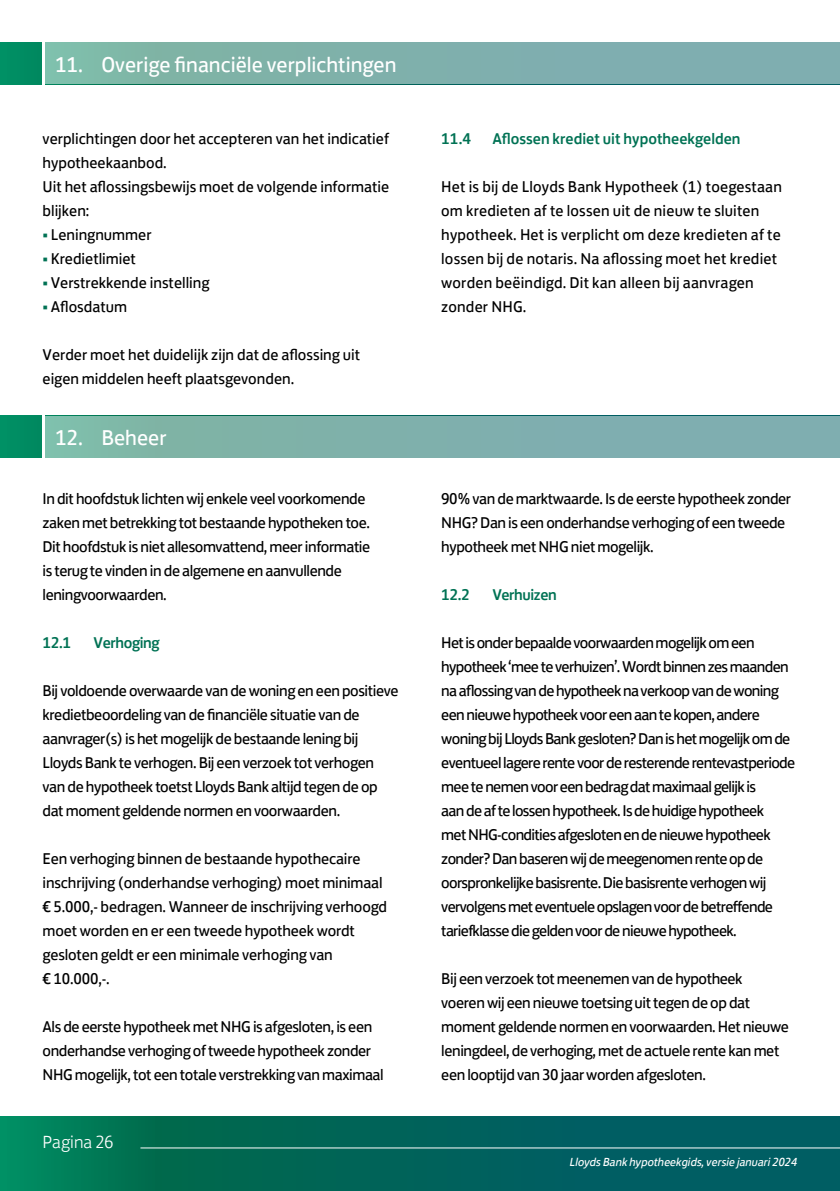
<style>
.page{position:relative;width:840px;height:1191px;background:#fff}
.page>*{position:absolute;margin:0;border:0;box-sizing:border-box;transform-origin:0 0}
.t1{font:22px "Lloyds Bank Jack";color:#fff}
.t2{font:300 18px "Lloyds Bank Jack";color:#fff}
.t3{font:16px/24px "Lloyds Bank Jack";letter-spacing:-.025em;color:#000}
.t4{font:16px/24px "Lloyds Bank Jack";color:#000}
.t5{font:16px/24px "Lloyds Bank Jack";letter-spacing:.01em;color:#000}
.t6{font:500 16px "Lloyds Bank Jack";color:#007254}
.t7{font:500 16px "Lloyds Bank Jack";letter-spacing:-.025em;color:#007254}
.t8{font:italic 12px "Lloyds Bank Jack";letter-spacing:-.01em;color:#fff}
.s1{color:#007254}
</style>
<div class="page">
<svg style="left:0;top:1116px;width:839px;height:75px;background:#01675b"></svg>
<hr style="left:140px;top:1147px;width:699px;height:1px;background:#fff">
<div style="left:0;top:416px;width:839px;height:41px;background:#008c62"></div>
<div style="left:45px;top:416px;width:794px;height:41px;background:#7fb0ad"></div>
<hr style="left:43px;top:415px;width:2px;height:42px;background:#fff">
<div style="left:0;top:43px;width:839px;height:41px;background:#008c62"></div>
<div style="left:45px;top:43px;width:794px;height:41px;background:#7fb0ad"></div>
<hr style="left:43px;top:42px;width:2px;height:42px;background:#fff">
<h1 class="t1" style="left:55px;top:46px;width:343px">11. Overige financiële verplichtingen</h1>
<p class="t4" style="left:43px;top:125px;width:348px">verplichtingen door het accepteren van het indicatief hypotheekaanbod.<br>Uit het aflossingsbewijs moet de volgende informatie blijken:</p>
<p class="t4" style="left:43px;top:221px;width:110px"><span class="s1">•</span> Leningnummer</p>
<p class="t4" style="left:43px;top:245px;width:95px"><span class="s1">•</span> Kredietlimiet</p>
<p class="t4" style="left:43px;top:269px;width:168px"><span class="s1">•</span> Verstrekkende instelling</p>
<p class="t4" style="left:43px;top:293px;width:86px"><span class="s1">•</span> Aflosdatum</p>
<p class="t4" style="left:43px;top:341px;width:319px">Verder moet het duidelijk zijn dat de aflossing uit eigen middelen heeft plaatsgevonden.</p>
<h1 class="t1" style="left:55px;top:420px;width:113px">12. Beheer</h1>
<p class="t3" style="left:43px;top:485px;width:329px">In dit hoofdstuk lichten wij enkele veel voorkomende zaken met betrekking tot bestaande hypotheken toe.<br>Dit hoofdstuk is niet allesomvattend, meer informatie is terug te vinden in de algemene en aanvullende leningvoorwaarden.</p>
<p class="t6" style="left:43px;top:630px;width:30px">12.1</p>
<p class="t7" style="left:94px;top:630px;width:68px">Verhoging</p>
<p class="t3" style="left:43px;top:677px;width:357px">Bij voldoende overwaarde van de woning en een positieve kredietbeoordeling van de financiële situatie van de aanvrager(s) is het mogelijk de bestaande lening bij Lloyds Bank te verhogen. Bij een verzoek tot verhogen van de hypotheek toetst Lloyds Bank altijd tegen de op dat moment geldende normen en voorwaarden.</p>
<p class="t3" style="left:43px;top:845px;width:346px">Een verhoging binnen de bestaande hypothecaire inschrijving (onderhandse verhoging) moet minimaal € 5.000,- bedragen. Wanneer de inschrijving verhoogd moet worden en er een tweede hypotheek wordt gesloten geldt er een minimale verhoging van<br>€ 10.000,-.</p>
<p class="t3" style="left:43px;top:1013px;width:342px">Als de eerste hypotheek met NHG is afgesloten, is een onderhandse verhoging of tweede hypotheek zonder<br>NHG mogelijk, tot een totale verstrekking van maximaal</p>
<p class="t2" style="left:43px;top:1127px;width:72px">Pagina 26</p>
<p class="t6" style="left:441px;top:126px;width:31px">11.4</p>
<p class="t6" style="left:492px;top:126px;width:249px">Aflossen krediet uit hypotheekgelden</p>
<p class="t5" style="left:441px;top:173px;width:342px">Het is bij de Lloyds Bank Hypotheek (1) toegestaan om kredieten af te lossen uit de nieuw te sluiten hypotheek. Het is verplicht om deze kredieten af te lossen bij de notaris. Na aflossing moet het krediet worden beëindigd. Dit kan alleen bij aanvragen zonder NHG.</p>
<p class="t3" style="left:441px;top:485px;width:351px">90% van de marktwaarde. Is de eerste hypotheek zonder<br>NHG? Dan is een onderhandse verhoging of een tweede hypotheek met NHG niet mogelijk.</p>
<p class="t6" style="left:441px;top:582px;width:30px">12.2</p>
<p class="t7" style="left:492px;top:582px;width:66px">Verhuizen</p>
<p class="t3" style="left:441px;top:629px;width:355px">Hetisonderbepaaldevoorwaardenmogelijkomeen hypotheek‘meeteverhuizen’.Wordtbinnenzesmaanden naaflossingvandehypotheeknaverkoopvandewoning eennieuwehypotheekvooreenaantekopen,andere woningbijLloydsBankgesloten?Danishetmogelijkomde eventueel lagere rente voor de resterende rentevastperiode meetenemenvooreenbedragdatmaximaalgelijkis<br>aan de af te lossen hypotheek. Is de huidige hypotheek metNHG-conditiesafgeslotenendenieuwehypotheek zonder?Danbaserenwijdemeegenomenrenteopde oorspronkelijkebasisrente.Diebasisrenteverhogenwij vervolgensmeteventueleopslagenvoordebetreffende tariefklasse die gelden voor de nieuwe hypotheek.</p>
<p class="t3" style="left:441px;top:965px;width:349px">Bij een verzoek tot meenemen van de hypotheek voeren wij een nieuwe toetsing uit tegen de op dat moment geldende normen en voorwaarden. Het nieuwe leningdeel, de verhoging, met de actuele rente kan met een looptijd van 30 jaar worden afgesloten.</p>
<p class="t8" style="left:569px;top:1152px;width:229px">Lloyds Bank hypotheekgids, versie januari 2024</p>
</div>
